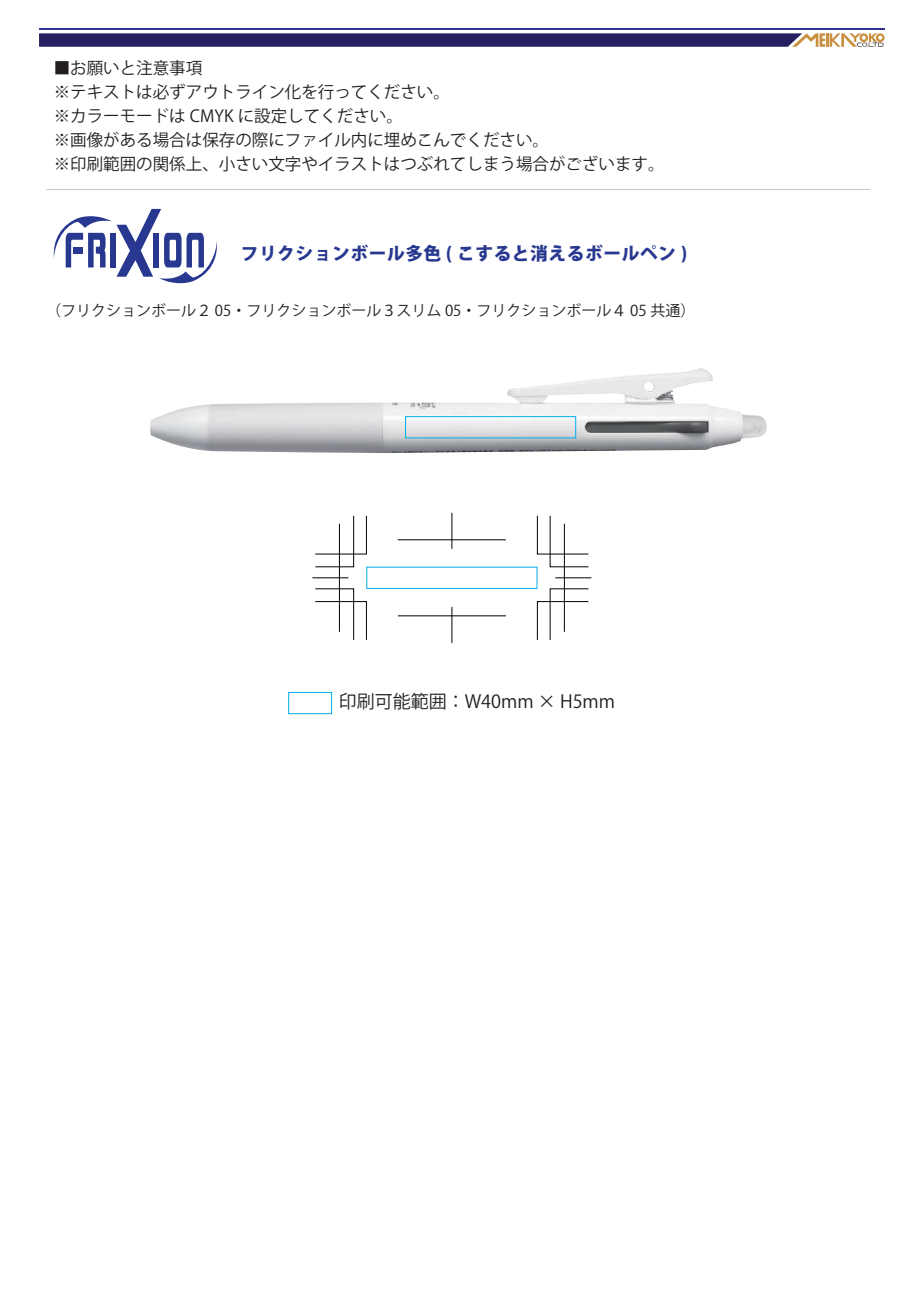
<style>
.page{position:relative;width:919px;height:1289px;background:#fff}
.page>*{position:absolute;margin:0;border:0;box-sizing:border-box;transform-origin:0 0}
.t1{font:18px "Koz Go Pr 6 N";color:#231f20}
.t2{font:800 17.7px "Koz Go Pr 6 N";letter-spacing:.03em;color:#283890}
.t3{font:16.5px/24.2px "Koz Go Pr 6 N";color:#231f20}
.t4{font:15px "Koz Go Pr 6 N";color:#231f20}
</style>
<div class="page">
<svg style="left:39px;top:33px;width:845px;height:14px;background:#413b6e"></svg>
<hr style="left:40px;top:28px;width:844px;height:2px;background:#2e3092">
<div style="left:288px;top:692px;width:44px;height:22px;background:#fff;border:1px solid #00aeef"></div>
<div style="left:366px;top:567px;width:171px;height:22px;background:#fff;border:1px solid #00aeef"></div>
<svg style="left:53px;top:209px;width:164px;height:74px"></svg>
<img style="left:150px;top:368px;width:617px;height:85px">
<svg style="left:315px;top:588px;width:52px;height:52px"></svg>
<svg style="left:315px;top:515px;width:52px;height:52px"></svg>
<svg style="left:537px;top:515px;width:52px;height:52px"></svg>
<svg style="left:537px;top:588px;width:52px;height:52px"></svg>
<hr style="left:312px;top:577px;width:36px;height:1px;background:#000">
<hr style="left:339px;top:524px;width:1px;height:108px;background:#000">
<hr style="left:555px;top:577px;width:36px;height:1px;background:#000">
<hr style="left:564px;top:524px;width:1px;height:108px;background:#000">
<hr style="left:398px;top:539px;width:108px;height:1px;background:#000">
<hr style="left:451px;top:513px;width:1px;height:36px;background:#000">
<hr style="left:398px;top:615px;width:108px;height:1px;background:#000">
<hr style="left:451px;top:607px;width:1px;height:36px;background:#000">
<div style="left:405px;top:416px;width:171px;height:22px;border:1px solid #00aeef"></div>
<p class="t3" style="left:54px;top:56px;width:612px">■お願いと注意事項<br>※テキストは必ずアウトライン化を行ってください。<br>※カラーモードは CMYK に設定してください。<br>※画像がある場合は保存の際にファイル内に埋めこんでください。<br>※印刷範囲の関係上、小さい文字やイラストはつぶれてしまう場合がございます。</p>
<p class="t2" style="left:241px;top:243px;width:448px">フリクションボール多色 ( こすると消えるボールペン )</p>
<p class="t4" style="left:46px;top:301px;width:650px">（フリクションボール２ 05・フリクションボール３スリム 05・フリクションボール４ 05 共通）</p>
<p class="t1" style="left:338px;top:691px;width:278px">印刷可能範囲：W40mm × H5mm</p>
</div>
